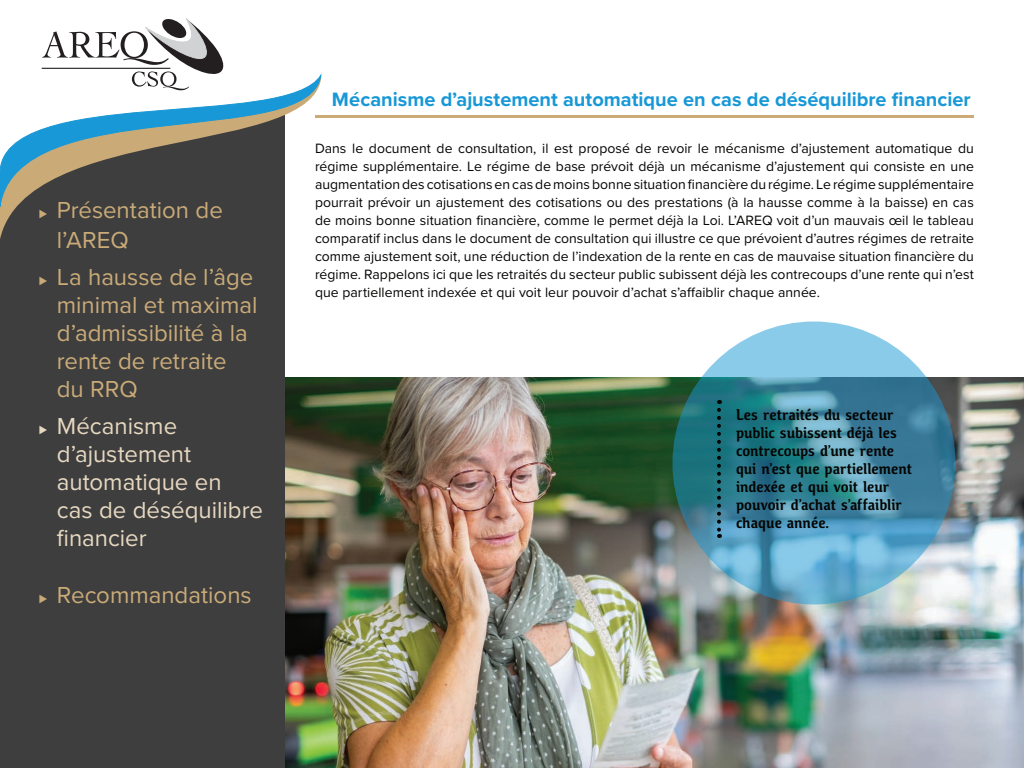
<style>
.page{position:relative;width:1024px;height:768px;background:#fff}
.page>*{position:absolute;margin:0;border:0;box-sizing:border-box;transform-origin:0 0}
.t1{font:24px/28px "Proxima Nova";color:#caab78}
.t2{font:24px/28px "Proxima Nova";color:#e7d8c0}
.t3{font:700 20px "Proxima Nova";color:#1898d6}
.t4{font:600 16px/18px "Calendula";letter-spacing:-.005em;color:#040503}
.t5{font:14px/18px "Proxima Nova";color:#040503;text-align:justify}
.s1{font-size:14px}
</style>
<div class="page">
<img style="left:285px;top:377px;width:739px;height:391px">
<svg style="left:672px;top:322px;width:284px;height:282px;background:#4d95af"></svg>
<svg style="left:717px;top:410px;width:4px;height:128px"></svg>
<div style="left:0;top:239px;width:285px;height:529px;background:#3e3e3f"></div>
<div style="left:0;top:221px;width:285px;height:18px;background:#3e3e3f"></div>
<svg style="left:0;top:74px;width:322px;height:147px"></svg>
<hr style="left:315px;top:115px;width:659px;height:3px;background:#caab78">
<svg style="left:42px;top:18px;width:187px;height:72px"></svg>
<h1 class="t1" style="left:57px;top:194px;width:168px;line-height:30px;text-indent:-18px"><span class="s1">⊲</span> Présentation de l’AREQ</h1>
<h1 class="t1" style="left:57px;top:262px;width:202px;text-indent:-18px"><span class="s1">⊲</span> La hausse de l’âge minimal et maximal d’admissibilité à la rente de retraite du RRQ</h1>
<h1 class="t2" style="left:57px;top:411px;width:208px;text-indent:-18px"><span class="s1">⊲</span> Mécanisme d’ajustement automatique en cas de déséquilibre financier</h1>
<h1 class="t1" style="left:39px;top:580px;width:214px"><span class="s1">⊲</span> Recommandations</h1>
<h2 class="t3" style="left:332px;top:85px;width:640px">Mécanisme d’ajustement automatique en cas de déséquilibre financier</h2>
<p class="t5" style="left:315px;top:139px;width:661px">Dans le document de consultation, il est proposé de revoir le mécanisme d’ajustement automatique du régime supplémentaire. Le régime de base prévoit déjà un mécanisme d’ajustement qui consiste en une augmentation des cotisations en cas de moins bonne situation financière du régime. Le régime supplémentaire pourrait prévoir un ajustement des cotisations ou des prestations (à la hausse comme à la baisse) en cas de moins bonne situation financière, comme le permet déjà la Loi. L’AREQ voit d’un mauvais œil le tableau comparatif inclus dans le document de consultation qui illustre ce que prévoient d’autres régimes de retraite comme ajustement soit, une réduction de l’indexation de la rente en cas de mauvaise situation financière du régime. Rappelons ici que les retraités du secteur public subissent déjà les contrecoups d’une rente qui n’est que partiellement indexée et qui voit leur pouvoir d’achat s’affaiblir chaque année.</p>
<p class="t4" style="left:736px;top:406px;width:178px">Les retraités du secteur public subissent déjà les contrecoups d’une rente qui n’est que partiellement indexée et qui voit leur pouvoir d’achat s’affaiblir chaque année.</p>
</div>
